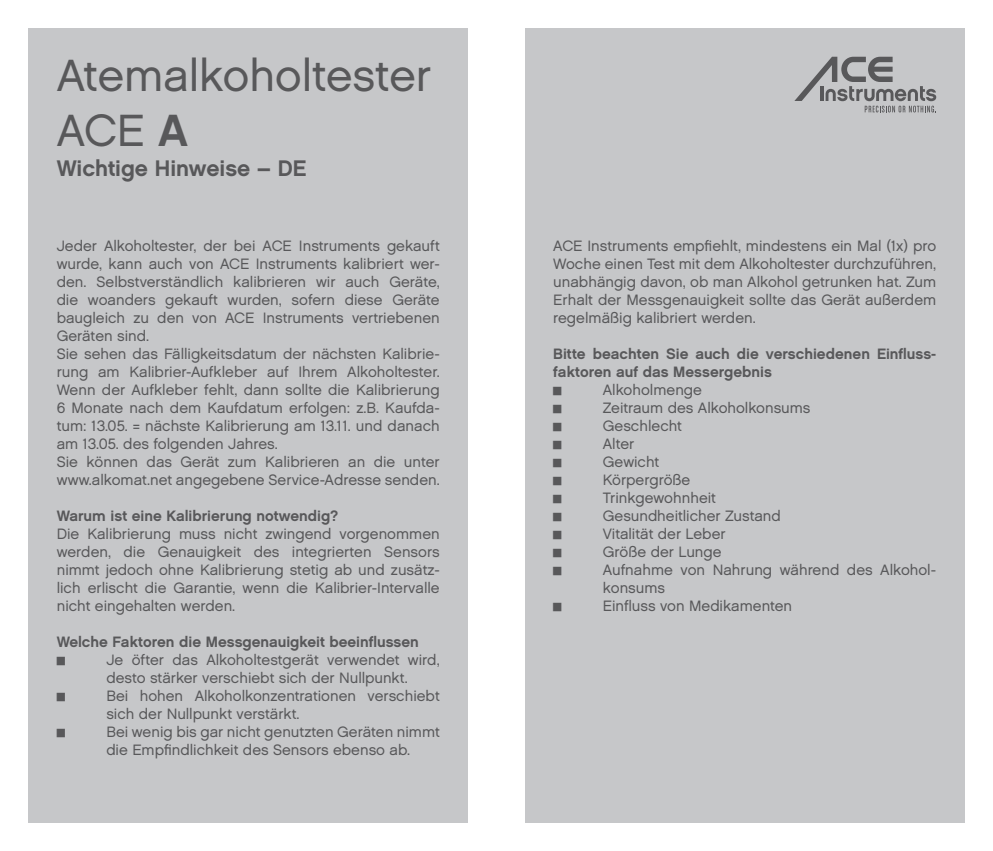
<style>
.page{position:relative;width:993px;height:851px;background:#fff}
.page>*{position:absolute;margin:0;border:0;box-sizing:border-box;transform-origin:0 0}
.t1{font:45px "Chalet London Nineteen Sixty";color:#58585a}
.t2{font:22.5px "Chalet New York Nineteen Sixty";color:#58585a}
.t3{font:15px/18px "Chalet London Nineteen Sixty";color:#58585a}
.t4{font:15px/18px "Chalet New York Nineteen Sixty";color:#58585a}
.s1{font-family:"Chalet New York Nineteen Sixty"}
</style>
<div class="page">
<div style="left:524px;top:28px;width:440px;height:794px;background:#c6c7c9"></div>
<div style="left:28px;top:28px;width:440px;height:794px;background:#c6c7c9"></div>
<svg style="left:794px;top:57px;width:141px;height:55px"></svg>
<p class="t1" style="left:57px;top:47px;width:376px">Atemalkoholtester</p>
<p class="t1" style="left:57px;top:102px;width:133px">ACE <span class="s1">A</span></p>
<p class="t2" style="left:57px;top:153px;width:251px">Wichtige Hinweise – DE</p>
<p class="t3" style="left:57px;top:236px;width:384px;text-align:justify">Jeder Alkoholtester, der bei ACE Instruments gekauft wurde, kann auch von ACE Instruments kalibriert wer&shy;den. Selbstverständlich kalibrieren wir auch Geräte, die woanders gekauft wurden, sofern diese Geräte baugleich zu den von ACE Instruments vertriebenen Geräten sind.</p>
<p class="t3" style="left:57px;top:344px;width:384px;text-align:justify">Sie sehen das Fälligkeitsdatum der nächsten Kalibrie&shy;rung am Kalibrier-Aufkleber auf Ihrem Alkoholtester.<br>Wenn der Aufkleber fehlt, dann sollte die Kalibrierung 6 Monate nach dem Kaufdatum erfolgen: z.B. Kaufda&shy;tum: 13.05. = nächste Kalibrierung am 13.11. und danach am 13.05. des folgenden Jahres.</p>
<p class="t3" style="left:57px;top:452px;width:384px">Sie können das Gerät zum Kalibrieren an die unter www.alkomat.net angegebene Service-Adresse senden.</p>
<p class="t4" style="left:57px;top:506px;width:283px">Warum ist eine Kalibrierung notwendig?</p>
<p class="t3" style="left:57px;top:524px;width:384px;text-align:justify">Die Kalibrierung muss nicht zwingend vorgenommen werden, die Genauigkeit des integrierten Sensors nimmt jedoch ohne Kalibrierung stetig ab und zusätz&shy;lich erlischt die Garantie, wenn die Kalibrier-Intervalle nicht eingehalten werden.</p>
<p class="t4" style="left:57px;top:632px;width:363px">Welche Faktoren die Messgenauigkeit beeinflussen</p>
<p class="t3" style="left:106px;top:650px;width:335px">Je öfter das Alkoholtestgerät verwendet wird, desto stärker verschiebt sich der Nullpunkt.</p>
<p class="t3" style="left:106px;top:686px;width:335px">Bei hohen Alkoholkonzentrationen verschiebt sich der Nullpunkt verstärkt.</p>
<p class="t3" style="left:106px;top:722px;width:335px">Bei wenig bis gar nicht genutzten Geräten nimmt die Empfindlichkeit des Sensors ebenso ab.</p>
<p class="t3" style="left:553px;top:236px;width:384px;text-align:justify">ACE Instruments empfiehlt, mindestens ein Mal (1x) pro Woche einen Test mit dem Alkoholtester durchzuführen, unabhängig davon, ob man Alkohol getrunken hat. Zum Erhalt der Messgenauigkeit sollte das Gerät außerdem regelmäßig kalibriert werden.</p>
<p class="t4" style="left:553px;top:344px;width:384px">Bitte beachten Sie auch die verschiedenen Einfluss&shy;faktoren auf das Messergebnis</p>
<p class="t3" style="left:602px;top:380px;width:101px">Alkoholmenge</p>
<p class="t3" style="left:602px;top:398px;width:209px">Zeitraum des Alkoholkonsums</p>
<p class="t3" style="left:602px;top:416px;width:80px">Geschlecht</p>
<p class="t3" style="left:602px;top:434px;width:33px">Alter</p>
<p class="t3" style="left:602px;top:452px;width:58px">Gewicht</p>
<p class="t3" style="left:602px;top:470px;width:89px">Körpergröße</p>
<p class="t3" style="left:602px;top:488px;width:114px">Trinkgewohnheit</p>
<p class="t3" style="left:602px;top:506px;width:179px">Gesundheitlicher Zustand</p>
<p class="t3" style="left:602px;top:524px;width:124px">Vitalität der Leber</p>
<p class="t3" style="left:602px;top:542px;width:120px">Größe der Lunge</p>
<p class="t3" style="left:602px;top:560px;width:335px">Aufnahme von Nahrung während des Alkohol&shy;konsums</p>
<p class="t3" style="left:602px;top:596px;width:191px">Einfluss von Medikamenten</p>
</div>
